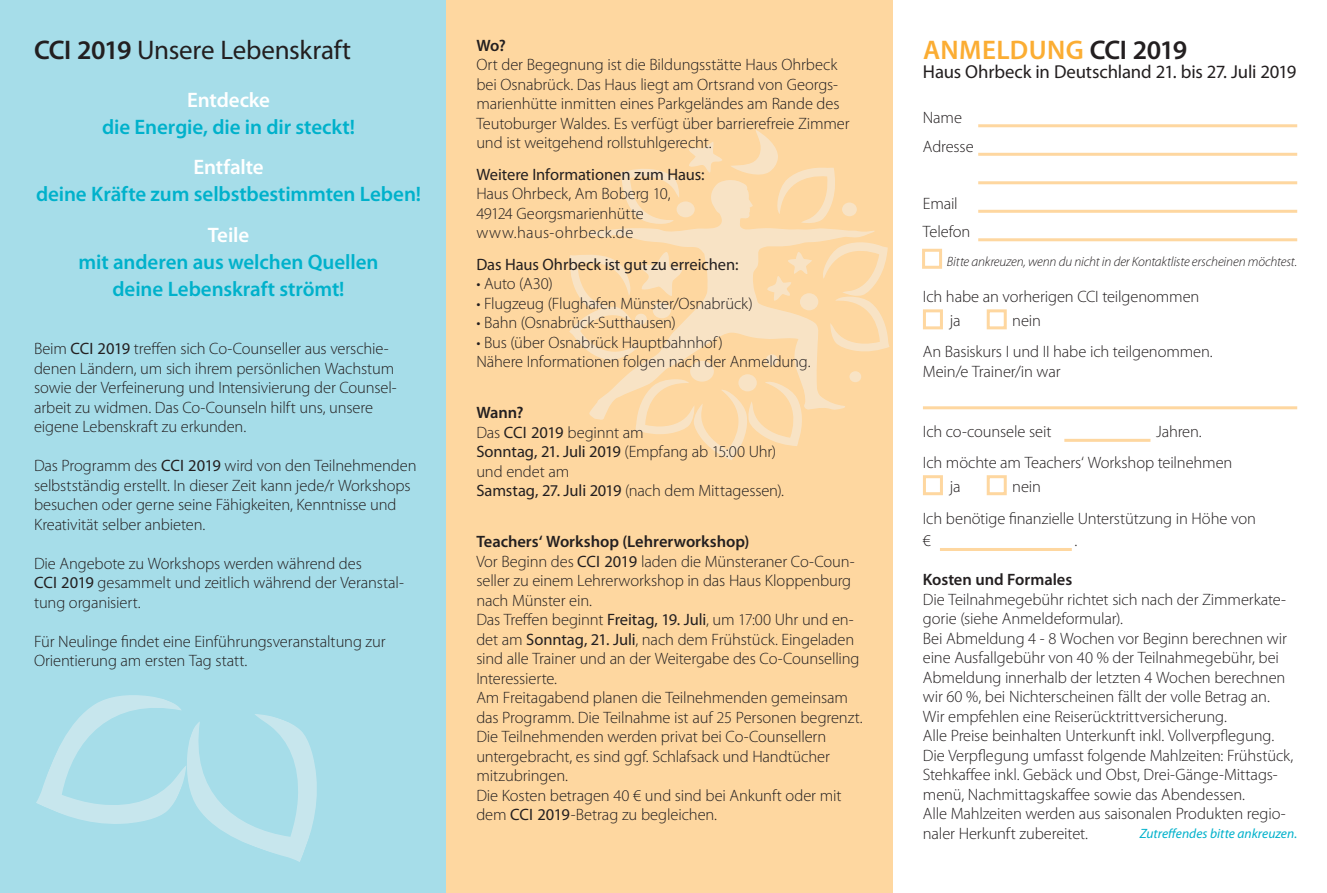
<style>
.page{position:relative;width:1327px;height:893px;background:#fff}
.page>*{position:absolute;margin:0;border:0;box-sizing:border-box;transform-origin:0 0}
.t1{font:27px "Myriad Pro";letter-spacing:-.01em;color:#231f20}
.t2{font:600 27px "Myriad Pro";letter-spacing:-.005em;color:#fbad33}
.t3{font:600 21px/27px "Myriad Pro";letter-spacing:-.005em;color:#00b1cb;text-align:center}
.t4{font:600 21px "Myriad Pro";letter-spacing:-.01em;color:#fff}
.t5{font:18.75px "Myriad Pro";letter-spacing:-.01em;color:#231f20}
.t6{font:300 16.5px/19.5px "Myriad Pro";letter-spacing:-.01em;color:#231f20}
.t7{font:16.5px "Myriad Pro";letter-spacing:-.005em;color:#231f20}
.t8{font:600 16.5px "Myriad Pro";letter-spacing:-.005em;color:#231f20}
.t9{font:italic 300 13.5px "Myriad Pro";letter-spacing:-.01em;color:#231f20}
.t10{font:italic 13.5px "Myriad Pro";color:#00b1cb}
.s1{font-weight:600}
.s2{font-weight:400}
.s3{color:#231f20}
</style>
<div class="page">
<div style="left:0;top:0;width:446px;height:893px;background:#a6dde9"></div>
<div style="left:446px;top:0;width:446px;height:893px;background:#fed7a0"></div>
<svg style="left:689px;top:142px;width:33px;height:31px"></svg>
<svg style="left:620px;top:169px;width:55px;height:11px"></svg>
<svg style="left:731px;top:130px;width:104px;height:50px"></svg>
<svg style="left:635px;top:420px;width:167px;height:40px"></svg>
<svg style="left:874px;top:244px;width:15px;height:107px"></svg>
<svg style="left:569px;top:255px;width:17px;height:94px"></svg>
<svg style="left:586px;top:180px;width:288px;height:240px"></svg>
<svg style="left:36px;top:695px;width:281px;height:167px"></svg>
<hr style="left:978px;top:124px;width:319px;height:3px;background:#fed7a0">
<hr style="left:978px;top:153px;width:319px;height:3px;background:#fed7a0">
<hr style="left:978px;top:181px;width:319px;height:3px;background:#fed7a0">
<hr style="left:978px;top:210px;width:319px;height:3px;background:#fed7a0">
<hr style="left:978px;top:238px;width:319px;height:3px;background:#fed7a0">
<hr style="left:923px;top:406px;width:374px;height:3px;background:#fed7a0">
<div style="left:922px;top:249px;width:20px;height:20px;background:#fff;border:3px solid #fed7a0"></div>
<div style="left:923px;top:309px;width:20px;height:20px;background:#fff;border:3px solid #fed7a0"></div>
<div style="left:923px;top:475px;width:20px;height:20px;background:#fff;border:3px solid #fed7a0"></div>
<div style="left:986px;top:309px;width:20px;height:20px;background:#fff;border:3px solid #fed7a0"></div>
<div style="left:986px;top:475px;width:20px;height:20px;background:#fff;border:3px solid #fed7a0"></div>
<hr style="left:1064px;top:439px;width:86px;height:3px;background:#fed7a0">
<hr style="left:940px;top:548px;width:131px;height:3px;background:#fed7a0">
<h1 class="t1" style="left:34px;top:33px;width:319px"><span class="s1">CCI 2019</span> Unsere Lebenskraft</h1>
<p class="t4" style="left:187px;top:86px;width:84px">Entdecke</p>
<p class="t3" style="left:102px;top:112px;width:254px">die Energie, die in dir steckt!</p>
<p class="t4" style="left:193px;top:154px;width:72px">Entfalte</p>
<p class="t3" style="left:36px;top:180px;width:387px">deine Kräfte zum selbstbestimmten Leben!</p>
<p class="t4" style="left:208px;top:221px;width:43px">Teile</p>
<p class="t3" style="left:79px;top:247px;width:301px">mit anderen aus welchen Quellen deine Lebenskraft strömt!</p>
<p class="t6" style="left:34px;top:339px;width:363px">Beim <span class="s2">CCI 2019</span> treffen sich Co-Counseller aus verschie&shy;denen Ländern, um sich ihrem persönlichen Wachstum sowie der Verfeinerung und Intensivierung der Counsel&shy;arbeit zu widmen. Das Co-Counseln hilft uns, unsere eigene Lebenskraft zu erkunden.</p>
<p class="t6" style="left:34px;top:456px;width:384px">Das Programm des <span class="s2">CCI 2019</span> wird von den Teilnehmenden selbstständig erstellt. In dieser Zeit kann jede/r Workshops besuchen oder gerne seine Fähigkeiten, Kenntnisse und Kreativität selber anbieten.</p>
<p class="t6" style="left:34px;top:554px;width:371px">Die Angebote zu Workshops werden während des<br><span class="s2">CCI 2019</span> gesammelt und zeitlich während der Veranstal&shy;tung organisiert.</p>
<p class="t6" style="left:34px;top:632px;width:353px">Für Neulinge findet eine Einführungsveranstaltung zur<br>Orientierung am ersten Tag statt.</p>
<p class="t8" style="left:476px;top:35px;width:31px">Wo?</p>
<p class="t6" style="left:476px;top:55px;width:375px">Ort der Begegnung ist die Bildungsstätte Haus Ohrbeck bei Osnabrück. Das Haus liegt am Ortsrand von Georgs&shy;marienhütte inmitten eines Parkgeländes am Rande des Teutoburger Waldes. Es verfügt über barrierefreie Zimmer und ist weitgehend rollstuhlgerecht.</p>
<p class="t7" style="left:476px;top:164px;width:230px">Weitere Informationen zum Haus:</p>
<p class="t6" style="left:476px;top:184px;width:196px">Haus Ohrbeck, Am Boberg 10,<br>49124 Georgsmarienhütte www.haus-ohrbeck.de</p>
<p class="t7" style="left:476px;top:254px;width:263px">Das Haus Ohrbeck ist gut zu erreichen:</p>
<p class="t6" style="left:476px;top:274px;width:78px">• Auto (A30)</p>
<p class="t6" style="left:476px;top:294px;width:278px">• Flugzeug (Flughafen Münster/Osnabrück)</p>
<p class="t6" style="left:476px;top:313px;width:201px">• Bahn (Osnabrück-Sutthausen)</p>
<p class="t6" style="left:476px;top:333px;width:336px">• Bus (über Osnabrück Hauptbahnhof)<br>Nähere Informationen folgen nach der Anmeldung.</p>
<p class="t6" style="left:476px;top:403px;width:309px"><span class="s1">Wann?<br></span>Das <span class="s2">CCI 2019</span> beginnt am<br><span class="s2">Sonntag, 21. Juli 2019</span> (Empfang ab 15:00 Uhr) und endet am<br><span class="s2">Samstag, 27. Juli 2019</span> (nach dem Mittagessen).</p>
<p class="t6" style="left:476px;top:532px;width:388px"><span class="s1">Teachers‘ Workshop (Lehrerworkshop)<br></span>Vor Beginn des <span class="s2">CCI 2019</span> laden die Münsteraner Co-Coun&shy;seller zu einem Lehrerworkshop in das Haus Kloppenburg nach Münster ein.<br>Das Treffen beginnt <span class="s2">Freitag, 19. Juli</span>, um 17:00 Uhr und en&shy;det am <span class="s2">Sonntag, 21. Juli</span>, nach dem Frühstück. Eingeladen sind alle Trainer und an der Weitergabe des Co-Counselling Interessierte.<br>Am Freitagabend planen die Teilnehmenden gemeinsam das Programm. Die Teilnahme ist auf 25 Personen begrenzt.<br>Die Teilnehmenden werden privat bei Co-Counsellern untergebracht, es sind ggf. Schlafsack und Handtücher mitzubringen.<br>Die Kosten betragen 40 € und sind bei Ankunft oder mit dem <span class="s2">CCI 2019</span>-Betrag zu begleichen.</p>
<h1 class="t2" style="left:923px;top:32px;width:265px">Anmeldung <span class="s3">CCI 2019</span></h1>
<p class="t5" style="left:923px;top:60px;width:375px">Haus Ohrbeck in Deutschland 21. bis 27. Juli 2019</p>
<p class="t6" style="left:923px;top:104px;width:52px;line-height:28.5px">Name<br>Adresse</p>
<p class="t6" style="left:923px;top:189px;width:49px;line-height:28.5px">Email<br>Telefon</p>
<p class="t9" style="left:947px;top:254px;width:352px">Bitte ankreuzen, wenn du nicht in der Kontaktliste erscheinen möchtest.</p>
<p class="t6" style="left:950px;top:284px;width:251px;line-height:24px;text-indent:-27px">Ich habe an vorherigen CCI teilgenommen ja</p>
<p class="t6" style="left:923px;top:305px;width:291px;line-height:31.5px;text-indent:89px">nein<br>An Basiskurs I und II habe ich teilgenommen.</p>
<p class="t6" style="left:923px;top:362px;width:139px">Mein/e Trainer/in war</p>
<p class="t6" style="left:923px;top:422px;width:130px">Ich co-counsele seit</p>
<p class="t6" style="left:923px;top:416px;width:311px;line-height:31.5px;text-indent:233px">Jahren.<br>Ich möchte am Teachers‘ Workshop teilnehmen</p>
<p class="t6" style="left:950px;top:477px;width:12px">ja</p>
<p class="t6" style="left:923px;top:471px;width:334px;line-height:31.5px;text-indent:89px">nein<br>Ich benötige finanzielle Unterstützung in Höhe von</p>
<p class="t6" style="left:923px;top:531px;width:10px">€</p>
<p class="t6" style="left:1074px;top:531px;width:4px">.</p>
<p class="t8" style="left:923px;top:569px;width:151px">Kosten und Formales</p>
<p class="t6" style="left:923px;top:590px;width:372px">Die Teilnahmegebühr richtet sich nach der Zimmerkate&shy;gorie (siehe Anmeldeformular).<br>Bei Abmeldung 4 - 8 Wochen vor Beginn berechnen wir eine Ausfallgebühr von 40 % der Teilnahmegebühr, bei Abmeldung innerhalb der letzten 4 Wochen berechnen wir 60 %, bei Nichterscheinen fällt der volle Betrag an.<br>Wir empfehlen eine Reiserücktrittversicherung.<br>Alle Preise beinhalten Unterkunft inkl. Vollverpflegung.<br>Die Verpflegung umfasst folgende Mahlzeiten: Frühstück, Stehkaffee inkl. Gebäck und Obst, Drei-Gänge-Mittags&shy;menü, Nachmittagskaffee sowie das Abendessen.<br>Alle Mahlzeiten werden aus saisonalen Produkten regio&shy;naler Herkunft zubereitet.</p>
<p class="t10" style="left:1139px;top:825px;width:159px">Zutreffendes bitte ankreuzen.</p>
</div>
